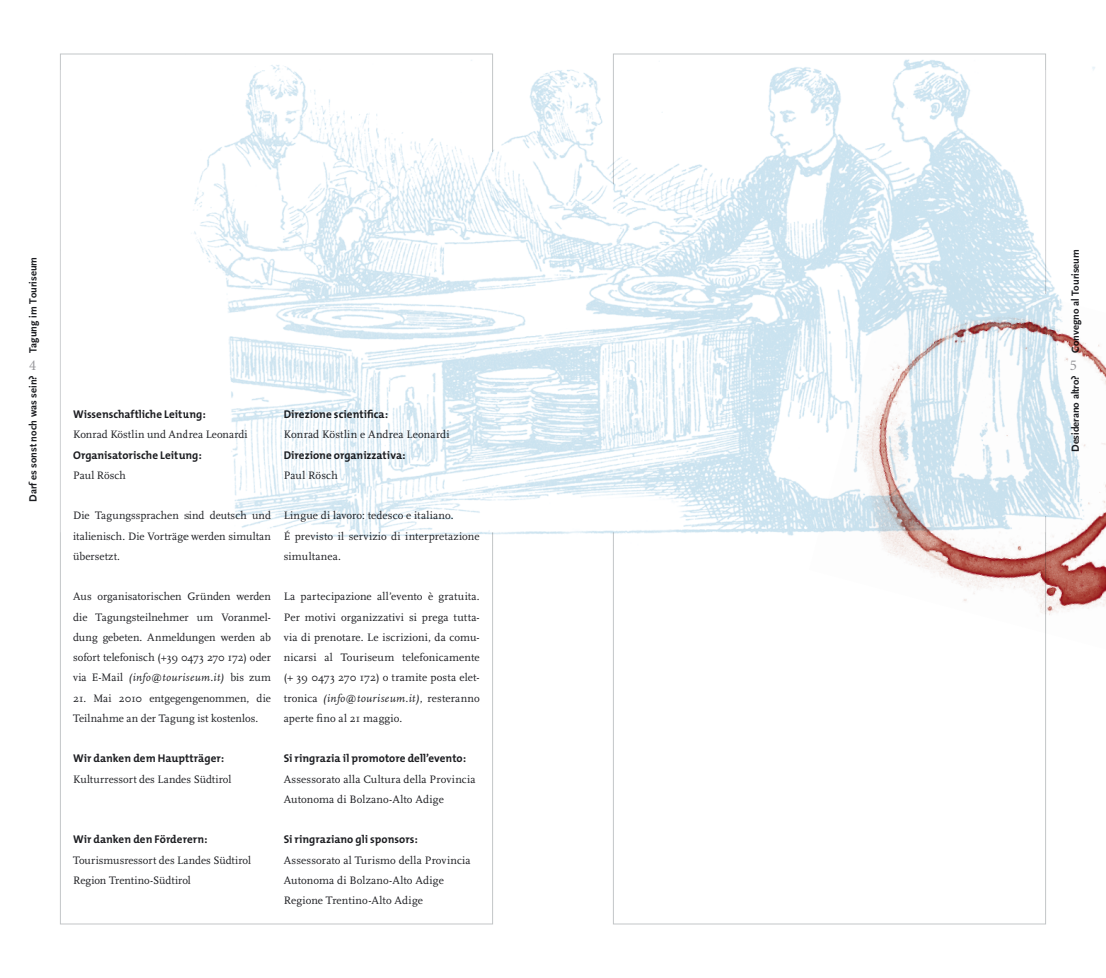
<style>
.page{position:relative;width:1106px;height:978px;background:#fff}
.page>*{position:absolute;margin:0;border:0;box-sizing:border-box;transform-origin:0 0}
.t1{font:15px "Minion MM 367 585 10";color:#98989c}
.t2{font:11.25px/20.2px "FF Scala";letter-spacing:.005em;color:#1b1c20}
.t3{font:700 11.25px "The Mix";color:#1b1c20}
.t4{font:700 10.5px "Scala Sans";color:#1b1c20}
.s1{font-style:italic}
</style>
<div class="page">
<hr style="left:60px;top:250px;width:432px;height:1px;background:#c3c6c8">
<img style="left:185px;top:54px;width:910px;height:492px">
<img style="left:809px;top:256px;width:297px;height:394px">
<p class="t4" style="left:27px;top:353px;width:98px;rotate:-90deg">Tagung im Touriseum</p>
<h1 class="t1" style="left:29px;top:357px;width:9px">4</h1>
<p class="t4" style="left:27px;top:502px;width:128px;rotate:-90deg">Darf es sonst noch was sein?</p>
<p class="t3" style="left:73px;top:405px;width:134px">Wissenschaftliche Leitung:</p>
<p class="t2" style="left:73px;top:425px;width:176px">Konrad Köstlin und Andrea Leonardi</p>
<p class="t3" style="left:73px;top:445px;width:130px">Organisatorische Leitung:</p>
<p class="t2" style="left:73px;top:465px;width:54px">Paul Rösch</p>
<p class="t2" style="left:73px;top:506px;width:199px;text-align:justify">Die Tagungssprachen sind deutsch und italienisch. Die Vorträge werden simultan übersetzt.</p>
<p class="t2" style="left:73px;top:587px;width:199px;text-align:justify">Aus organisatorischen Gründen werden die Tagungsteilnehmer um Voranmel&shy;dung gebeten. Anmeldungen werden ab sofort telefonisch (+39 0473 270 172) oder via E-Mail <span class="s1">(info@touriseum.it)</span> bis zum</p>
<p class="t2" style="left:73px;top:688px;width:199px">21. Mai 2010 entgegengenommen, die<br>Teilnahme an der Tagung ist kostenlos.</p>
<p class="t3" style="left:73px;top:749px;width:152px">Wir danken dem Hauptträger:</p>
<p class="t2" style="left:73px;top:769px;width:160px">Kulturressort des Landes Südtirol</p>
<p class="t3" style="left:73px;top:830px;width:136px">Wir danken den Förderern:</p>
<p class="t2" style="left:73px;top:850px;width:179px">Tourismusressort des Landes Südtirol<br>Region Trentino-Südtirol</p>
<p class="t3" style="left:284px;top:405px;width:106px">Direzione scientifica:</p>
<p class="t2" style="left:284px;top:425px;width:167px">Konrad Köstlin e Andrea Leonardi</p>
<p class="t3" style="left:284px;top:445px;width:123px">Direzione organizzativa:</p>
<p class="t2" style="left:284px;top:465px;width:56px">Paul Rösch</p>
<p class="t2" style="left:284px;top:506px;width:197px">Lingue di lavoro: tedesco e italiano.<br>É previsto il servizio di interpretazione simultanea.</p>
<p class="t2" style="left:284px;top:587px;width:197px;text-align:justify">La partecipazione all’evento è gratuita.<br>Per motivi organizzativi si prega tutta&shy;via di prenotare. Le iscrizioni, da comu&shy;nicarsi al Touriseum telefonicamente (+ 39 0473 270 172) o tramite posta elet&shy;tronica <span class="s1">(info@touriseum.it)</span>, resteranno aperte fino al 21 maggio.</p>
<p class="t3" style="left:284px;top:749px;width:184px">Si ringrazia il promotore dell’evento:</p>
<p class="t2" style="left:284px;top:769px;width:193px">Assessorato alla Cultura della Provincia<br>Autonoma di Bolzano-Alto Adige</p>
<p class="t3" style="left:284px;top:830px;width:136px">Si ringraziano gli sponsors:</p>
<p class="t2" style="left:284px;top:850px;width:188px">Assessorato al Turismo della Provincia<br>Autonoma di Bolzano-Alto Adige<br>Regione Trentino-Alto Adige</p>
<p class="t4" style="left:1069px;top:353px;width:105px;rotate:-90deg">Convegno al Touriseum</p>
<h1 class="t1" style="left:1069px;top:357px;width:9px">5</h1>
<p class="t4" style="left:1069px;top:452px;width:78px;rotate:-90deg">Desiderano altro?</p>
</div>
